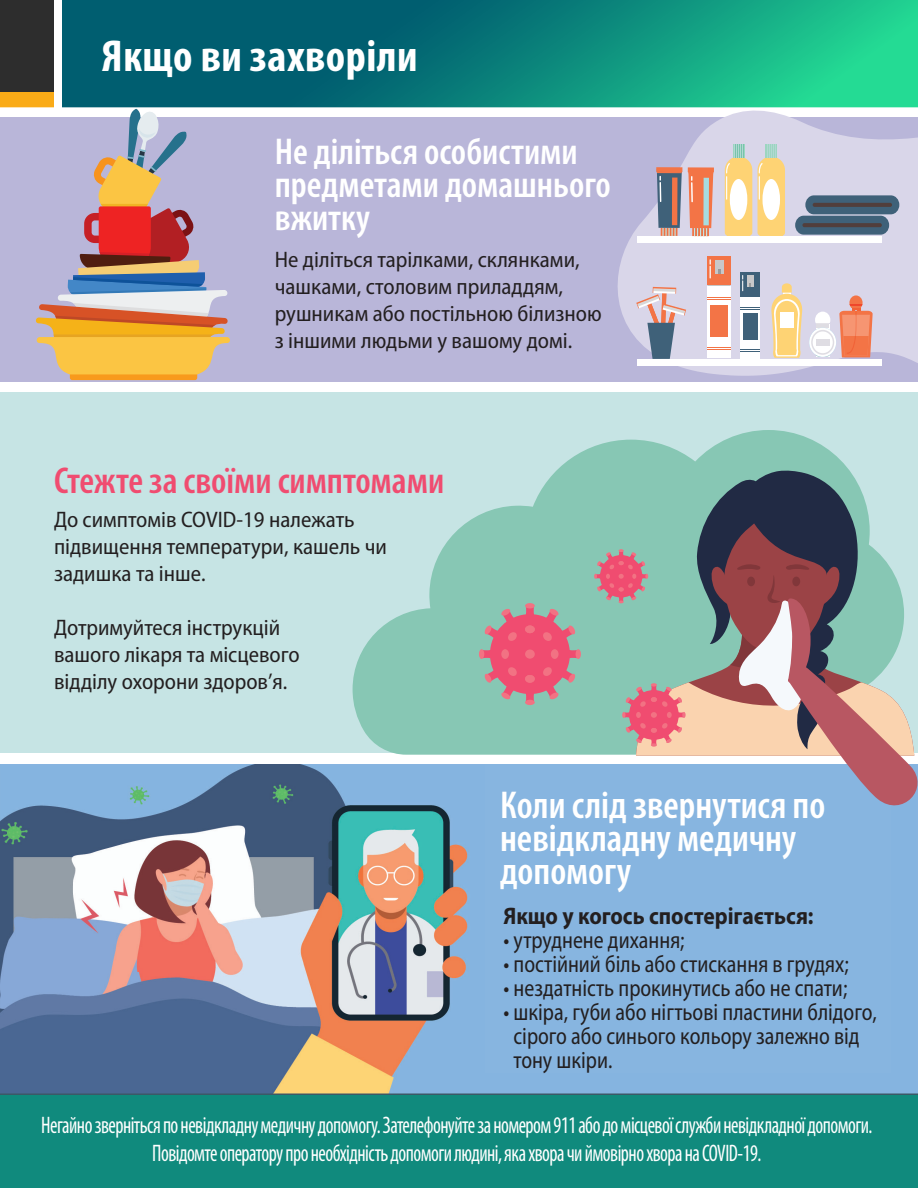
<style>
.page{position:relative;width:918px;height:1188px;background:#fff}
.page>*{position:absolute;margin:0;border:0;box-sizing:border-box;transform-origin:0 0}
.H1_BOLD_WHITE{font:700 condensed 45px "Myriad Pro";letter-spacing:.01em;color:#fff}
.t1{font:600 condensed 39px/33px "Myriad Pro";color:#fff}
.t2{font:600 condensed 37.5px/33px "Myriad Pro";color:#fff}
.t3{font:600 condensed 37.5px "Myriad Pro";color:#f04c70}
.t4{font:condensed 24px "Myriad Pro";letter-spacing:-.025em;color:#fff;scale:.85 1}
.t5{font:semi-condensed 24px/24px "Myriad Pro";color:#231f20;scale:.9 1}
.t6{font:700 24px "Myriad Pro";color:#231f20;scale:.9 1}
.t7{font:semi-condensed 24px "Myriad Pro";color:#231f20}
.t8{font:semi-condensed 22.5px/27px "Myriad Pro";color:#231f20}
</style>
<div class="page">
<img style="left:0;top:764px;width:918px;height:329px">
<div style="left:485px;top:764px;width:405px;height:309px;background:#87b5e0"></div>
<div style="left:0;top:1093px;width:918px;height:95px;background:#108a7d"></div>
<div style="left:0;top:0;width:54px;height:93px;background:#2d2d2d"></div>
<div style="left:0;top:93px;width:54px;height:15px;background:#faab17"></div>
<svg style="left:62px;top:0;width:856px;height:107px;background:#0b867b"></svg>
<div style="left:0;top:107px;width:918px;height:6px;background:#fff"></div>
<div style="left:0;top:117px;width:918px;height:265px;background:#b9b6d9"></div>
<svg style="left:604px;top:106px;width:314px;height:270px;fill:#d9d6e9"></svg>
<svg style="left:35px;top:109px;width:195px;height:271px"></svg>
<svg style="left:758px;top:144px;width:27px;height:92px;background:#f4dea7"></svg>
<svg style="left:725px;top:144px;width:27px;height:92px;background:#f3dda7"></svg>
<div style="left:741px;top:272px;width:19px;height:24px;background:#3f6179"></div>
<div style="left:741px;top:298px;width:19px;height:61px;background:#fff"></div>
<svg style="left:741px;top:351px;width:19px;height:1px"></svg>
<div style="left:743px;top:314px;width:15px;height:26px;background:#3f6179"></div>
<svg style="left:741px;top:275px;width:19px;height:35px"></svg>
<svg style="left:771px;top:283px;width:32px;height:75px;background:#f4d8a2"></svg>
<div style="left:780px;top:313px;width:14px;height:15px;background:#fff"></div>
<div style="left:637px;top:359px;width:244px;height:6px;background:#fff"></div>
<svg style="left:816px;top:325px;width:14px;height:5px"></svg>
<div style="left:817px;top:323px;width:12px;height:5px;background:#dfdde3"></div>
<svg style="left:809px;top:328px;width:27px;height:29px"></svg>
<div style="left:811px;top:330px;width:23px;height:25px;background:#dfdde3;border-radius:50%"></div>
<div style="left:813px;top:331px;width:20px;height:22px;background:#fff;border-radius:50%"></div>
<svg style="left:815px;top:312px;width:15px;height:11px"></svg>
<div style="left:816px;top:339px;width:13px;height:7px;background:#dfdde3"></div>
<svg style="left:839px;top:295px;width:34px;height:62px;background:#ec9379"></svg>
<div style="left:637px;top:236px;width:244px;height:6px;background:#fff"></div>
<div style="left:805px;top:195px;width:94px;height:19px;background:#3f6179;border-radius:9px"></div>
<hr style="left:813px;top:203px;width:79px;height:4px;background:#513e3c;border-radius:2px">
<div style="left:795px;top:216px;width:94px;height:19px;background:#3f6179;border-radius:9px"></div>
<hr style="left:802px;top:223px;width:80px;height:4px;background:#513e3c;border-radius:2px">
<div style="left:708px;top:256px;width:23px;height:29px;background:#f37446"></div>
<div style="left:708px;top:286px;width:23px;height:72px;background:#fff"></div>
<svg style="left:708px;top:347px;width:23px;height:3px"></svg>
<div style="left:711px;top:305px;width:17px;height:31px;background:#f37446"></div>
<svg style="left:715px;top:260px;width:8px;height:14px"></svg>
<svg style="left:710px;top:259px;width:1px;height:19px"></svg>
<svg style="left:708px;top:285px;width:23px;height:15px"></svg>
<svg style="left:636px;top:287px;width:50px;height:72px;background:#b8b1be"></svg>
<div style="left:656px;top:167px;width:26px;height:5px;background:#f37446"></div>
<svg style="left:657px;top:172px;width:25px;height:64px;background:#81797f"></svg>
<div style="left:688px;top:167px;width:26px;height:5px;background:#f37446"></div>
<svg style="left:688px;top:172px;width:25px;height:64px;background:#e29579"></svg>
<div style="left:0;top:392px;width:918px;height:361px;background:#c6e4e4"></div>
<svg style="left:353px;top:430px;width:496px;height:325px;fill:#87c7b4"></svg>
<div style="left:479px;top:649px;width:5px;height:10px;background:#f27283;border-radius:50%"></div>
<div style="left:576px;top:649px;width:5px;height:10px;background:#f27283;border-radius:50%"></div>
<div style="left:525px;top:603px;width:10px;height:5px;background:#f27283;border-radius:50%"></div>
<div style="left:525px;top:700px;width:10px;height:5px;background:#f27283;border-radius:50%"></div>
<svg style="left:483px;top:607px;width:94px;height:94px;background:#cc7888"></svg>
<div style="left:525px;top:625px;width:10px;height:8px;background:#f27283;border-radius:50%"></div>
<div style="left:525px;top:675px;width:10px;height:8px;background:#f27283;border-radius:50%"></div>
<div style="left:525px;top:650px;width:10px;height:9px;background:#f27283;border-radius:50%"></div>
<svg style="left:695px;top:470px;width:161px;height:10px;background:#6e9f98"></svg>
<svg style="left:594px;top:480px;width:324px;height:338px"></svg>
<div style="left:747px;top:577px;width:8px;height:9px;background:#81373a;border-radius:50%"></div>
<div style="left:792px;top:577px;width:8px;height:9px;background:#81373a;border-radius:50%"></div>
<h1 class="H1_BOLD_WHITE" style="left:102px;top:28px;width:317px">Якщо ви захворіли</h1>
<p class="t2" style="left:275px;top:135px;width:338px">Не діліться особистими предметами домашнього вжитку</p>
<p class="t8" style="left:275px;top:246px;width:328px">Не діліться тарілками, склянками, чашками, столовим приладдям, рушникам або постільною білизною з іншими людьми у вашому домі.</p>
<p class="t3" style="left:54px;top:458px;width:392px">Стежте за своїми симптомами</p>
<p class="t8" style="left:54px;top:506px;width:335px">До симптомів COVID-19 належать підвищення температури, кашель чи задишка та інше.</p>
<p class="t8" style="left:54px;top:614px;width:228px">Дотримуйтеся інструкцій</p>
<p class="t8" style="left:54px;top:641px;width:247px">вашого лікаря та місцевого</p>
<p class="t8" style="left:54px;top:668px;width:235px">відділу охорони здоров’я.</p>
<p class="t1" style="left:500px;top:788px;width:327px">Коли слід звернутися по невідкладну медичну допомогу</p>
<p class="t6" style="left:503px;top:900px;width:346px">Якщо у когось спостерігається:</p>
<p class="t5" style="left:503px;top:927px;width:203px">• утруднене дихання;</p>
<p class="t5" style="left:503px;top:951px;width:385px">• постійний біль або стискання в грудях;</p>
<p class="t5" style="left:503px;top:975px;width:384px">• нездатність прокинутись або не спати;</p>
<p class="t5" style="left:514px;top:999px;width:405px;text-indent:-10px">• шкіра, губи або нігтьові пластини блідого, сірого або синього кольору залежно від тону шкіри.</p>
<p class="t7" style="left:795px;top:969px;width:6px">.</p>
<p class="t4" style="left:41px;top:1110px;width:979px">Негайно зверніться по невідкладну медичну допомогу. Зателефонуйте за номером 911 або до місцевої служби невідкладної допомоги.</p>
<p class="t4" style="left:152px;top:1139px;width:718px">Повідомте оператору про необхідність допомоги людині, яка хвора чи ймовірно хвора на COVID-19.</p>
</div>
